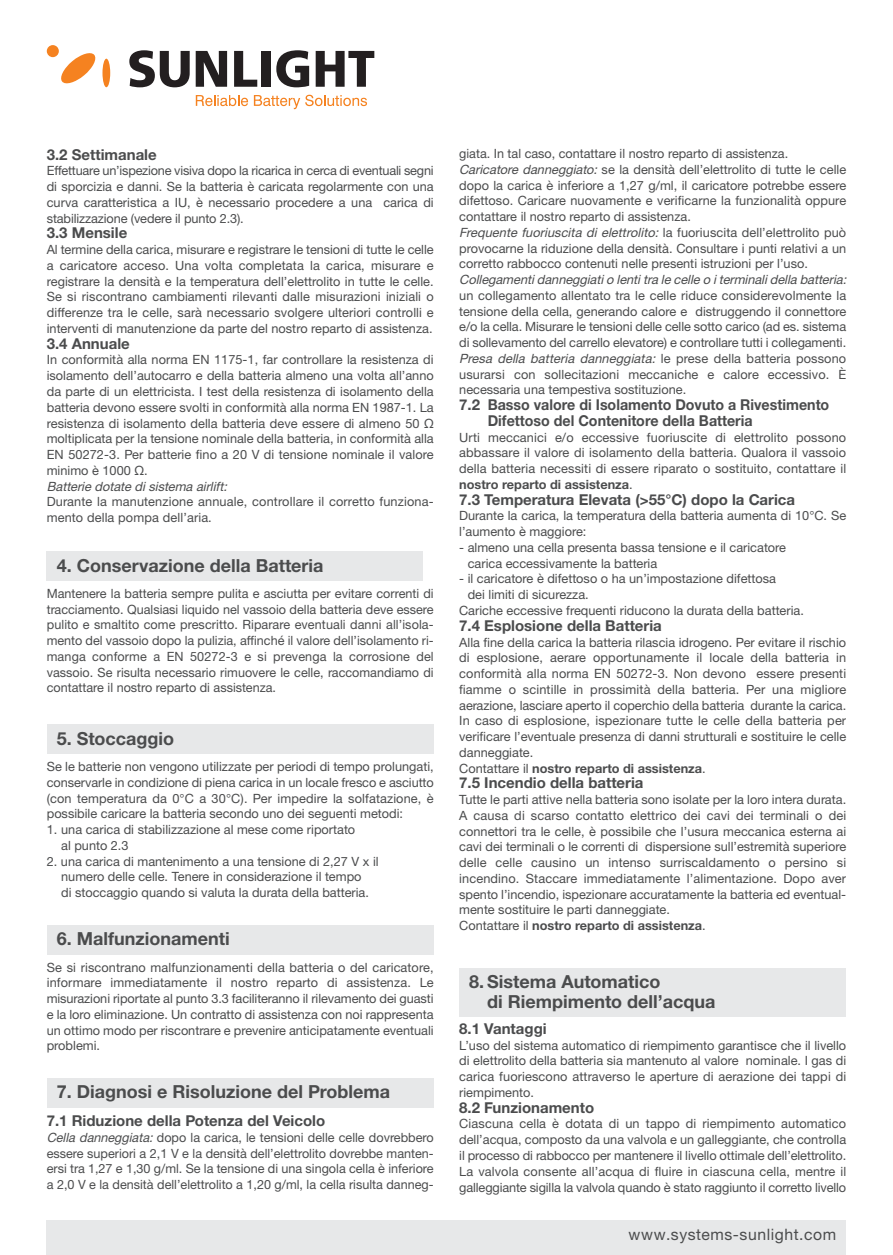
<style>
.page{position:relative;width:893px;height:1255px;background:#fff}
.page>*{position:absolute;margin:0;border:0;box-sizing:border-box;transform-origin:0 0}
.t1{font:700 18px/19.5px "Helvetica Neue LTW1 G";color:#4b4c4d}
.t2{font:15.75px "Helvetica Neue LTW1 G";letter-spacing:.035em;color:#4b4c4d}
.t3{font:700 15px/15.8px "Helvetica Neue LTW1 G";color:#4b4c4d}
.t4{font:12.75px/15.8px "Helvetica Neue LTW1 G";color:#4b4c4d;text-align:justify}
.t5{font:italic 12.75px "Helvetica Neue LTW1 G";color:#4b4c4d}
.s1{font-style:italic}
.s2{font-weight:700}
</style>
<div class="page">
<div style="left:47px;top:1220px;width:799px;height:34px;background:#e7e8e9"></div>
<svg style="left:129px;top:50px;width:61px;height:37px"></svg>
<svg style="left:196px;top:51px;width:31px;height:36px"></svg>
<svg style="left:234px;top:51px;width:23px;height:36px"></svg>
<div style="left:262px;top:51px;width:9px;height:36px;background:#231f20"></div>
<svg style="left:276px;top:50px;width:33px;height:37px"></svg>
<svg style="left:316px;top:51px;width:58px;height:36px"></svg>
<div style="left:102px;top:59px;width:8px;height:28px;background:#f58220;border-radius:50%"></div>
<svg style="left:61px;top:53px;width:35px;height:31px"></svg>
<div style="left:47px;top:45px;width:12px;height:12px;background:#f58220;border-radius:50%"></div>
<svg style="left:196px;top:95px;width:52px;height:11px"></svg>
<svg style="left:254px;top:95px;width:113px;height:14px"></svg>
<div style="left:459px;top:967px;width:387px;height:49px;background:#e7e8e9"></div>
<div style="left:47px;top:551px;width:376px;height:30px;background:#e7e8e9"></div>
<div style="left:47px;top:724px;width:387px;height:30px;background:#e7e8e9"></div>
<div style="left:47px;top:924px;width:387px;height:30px;background:#e7e8e9"></div>
<div style="left:47px;top:1077px;width:387px;height:30px;background:#e7e8e9"></div>
<p class="t3" style="left:47px;top:148px;width:111px">3.2 Settimanale</p>
<p class="t4" style="left:47px;top:164px;width:388px">Effettuare un’ispezione visiva dopo la ricarica in cerca di eventuali segni di sporcizia e danni. Se la batteria è caricata regolarmente con una curva caratteristica a IU, è necessario procedere a una carica di stabilizzazione (vedere il punto 2.3).</p>
<p class="t3" style="left:47px;top:226px;width:82px">3.3 Mensile</p>
<p class="t4" style="left:47px;top:243px;width:388px">Al termine della carica, misurare e registrare le tensioni di tutte le celle a caricatore acceso. Una volta completata la carica, misurare e registrare la densità e la temperatura dell’elettrolito in tutte le celle.<br>Se si riscontrano cambiamenti rilevanti dalle misurazioni iniziali o differenze tra le celle, sarà necessario svolgere ulteriori controlli e interventi di manutenzione da parte del nostro reparto di assistenza.</p>
<p class="t3" style="left:47px;top:337px;width:85px">3.4 Annuale</p>
<p class="t4" style="left:47px;top:353px;width:388px">In conformità alla norma EN 1175-1, far controllare la resistenza di isolamento dell’autocarro e della batteria almeno una volta all’anno da parte di un elettricista. I test della resistenza di isolamento della batteria devono essere svolti in conformità alla norma EN 1987-1. La resistenza di isolamento della batteria deve essere di almeno 50 Ω moltiplicata per la tensione nominale della batteria, in conformità alla EN 50272-3. Per batterie fino a 20 V di tensione nominale il valore minimo è 1000 Ω.</p>
<p class="t5" style="left:47px;top:481px;width:184px">Batterie dotate di sistema airlift:</p>
<p class="t4" style="left:47px;top:495px;width:389px">Durante la manutenzione annuale, controllare il corretto funziona&shy;mento della pompa dell’aria.</p>
<h1 class="t1" style="left:57px;top:557px;width:268px">4. Conservazione della Batteria</h1>
<p class="t4" style="left:47px;top:586px;width:388px">Mantenere la batteria sempre pulita e asciutta per evitare correnti di tracciamento. Qualsiasi liquido nel vassoio della batteria deve essere pulito e smaltito come prescritto. Riparare eventuali danni all’isola&shy;mento del vassoio dopo la pulizia, affinché il valore dell’isolamento ri&shy;manga conforme a EN 50272-3 e si prevenga la corrosione del vassoio. Se risulta necessario rimuovere le celle, raccomandiamo di contattare il nostro reparto di assistenza.</p>
<h1 class="t1" style="left:57px;top:730px;width:119px">5. Stoccaggio</h1>
<p class="t4" style="left:47px;top:759px;width:388px">Se le batterie non vengono utilizzate per periodi di tempo prolungati, conservarle in condizione di piena carica in un locale fresco e asciutto (con temperatura da 0°C a 30°C). Per impedire la solfatazione, è possibile caricare la batteria secondo uno dei seguenti metodi:</p>
<p class="t4" style="left:61px;top:822px;width:296px;text-indent:-14px">1. una carica di stabilizzazione al mese come riportato al punto 2.3</p>
<p class="t4" style="left:47px;top:854px;width:333px;text-align:center">2. una carica di mantenimento a una tensione di 2,27 V x il numero delle celle. Tenere in considerazione il tempo<br>di stoccaggio quando si valuta la durata della batteria.</p>
<h1 class="t1" style="left:57px;top:930px;width:174px">6. Malfunzionamenti</h1>
<p class="t4" style="left:47px;top:960px;width:388px">Se si riscontrano malfunzionamenti della batteria o del caricatore, informare immediatamente il nostro reparto di assistenza. Le misurazioni riportate al punto 3.3 faciliteranno il rilevamento dei guasti e la loro eliminazione. Un contratto di assistenza con noi rappresenta un ottimo modo per riscontrare e prevenire anticipatamente eventuali problemi.</p>
<h1 class="t1" style="left:57px;top:1083px;width:335px">7. Diagnosi e Risoluzione del Problema</h1>
<p class="t3" style="left:47px;top:1114px;width:280px">7.1 Riduzione della Potenza del Veicolo</p>
<p class="t4" style="left:47px;top:1130px;width:388px"><span class="s1">Cella danneggiata:</span> dopo la carica, le tensioni delle celle dovrebbero essere superiori a 2,1 V e la densità dell’elettrolito dovrebbe manten&shy;ersi tra 1,27 e 1,30 g/ml. Se la tensione di una singola cella è inferiore a 2,0 V e la densità dell’elettrolito a 1,20 g/ml, la cella risulta danneg-</p>
<p class="t4" style="left:459px;top:147px;width:388px;text-align:left">giata. In tal caso, contattare il nostro reparto di assistenza.<br><span class="s1">Caricatore danneggiato:</span> se la densità dell’elettrolito di tutte le celle dopo la carica è inferiore a 1,27 g/ml, il caricatore potrebbe essere difettoso. Caricare nuovamente e verificarne la funzionalità oppure contattare il nostro reparto di assistenza.<br><span class="s1">Frequente fuoriuscita di elettrolito:</span> la fuoriuscita dell’elettrolito può provocarne la riduzione della densità. Consultare i punti relativi a un corretto rabbocco contenuti nelle presenti istruzioni per l’uso.</p>
<p class="t5" style="left:459px;top:275px;width:391px">Collegamenti danneggiati o lenti tra le celle o i terminali della batteria:</p>
<p class="t4" style="left:459px;top:289px;width:388px">un collegamento allentato tra le celle riduce considerevolmente la tensione della cella, generando calore e distruggendo il connettore e/o la cella. Misurare le tensioni delle celle sotto carico (ad es. sistema di sollevamento del carrello elevatore) e controllare tutti i collegamenti.<br><span class="s1">Presa della batteria danneggiata:</span> le prese della batteria possono usurarsi con sollecitazioni meccaniche e calore eccessivo. È necessaria una tempestiva sostituzione.</p>
<p class="t3" style="left:488px;top:398px;width:343px;text-indent:-28px">7.2 Basso valore di Isolamento Dovuto a Rivestimento<br>Difettoso del Contenitore della Batteria</p>
<p class="t4" style="left:459px;top:430px;width:388px">Urti meccanici e/o eccessive fuoriuscite di elettrolito possono abbassare il valore di isolamento della batteria. Qualora il vassoio della batteria necessiti di essere riparato o sostituito, contattare il <span class="s2">nostro reparto di assistenza</span>.</p>
<p class="t3" style="left:459px;top:493px;width:337px">7.3 Temperatura Elevata (&gt;55°C) dopo la Carica</p>
<p class="t4" style="left:459px;top:509px;width:388px">Durante la carica, la temperatura della batteria aumenta di 10°C. Se l’aumento è maggiore:</p>
<p class="t4" style="left:468px;top:541px;width:320px;text-indent:-9px">- almeno una cella presenta bassa tensione e il caricatore carica eccessivamente la batteria</p>
<p class="t4" style="left:459px;top:572px;width:318px">- il caricatore è difettoso o ha un’impostazione difettosa</p>
<p class="t4" style="left:468px;top:588px;width:123px">dei limiti di sicurezza.</p>
<p class="t4" style="left:459px;top:604px;width:346px">Cariche eccessive frequenti riducono la durata della batteria.</p>
<p class="t3" style="left:459px;top:619px;width:204px">7.4 Esplosione della Batteria</p>
<p class="t4" style="left:459px;top:635px;width:388px;text-align:left">Alla fine della carica la batteria rilascia idrogeno. Per evitare il rischio di esplosione, aerare opportunamente il locale della batteria in conformità alla norma EN 50272-3. Non devono essere presenti fiamme o scintille in prossimità della batteria. Per una migliore aerazione, lasciare aperto il coperchio della batteria durante la carica.<br>In caso di esplosione, ispezionare tutte le celle della batteria per verificare l’eventuale presenza di danni strutturali e sostituire le celle danneggiate.<br>Contattare il <span class="s2">nostro reparto di assistenza</span>.</p>
<p class="t3" style="left:459px;top:776px;width:186px">7.5 Incendio della batteria</p>
<p class="t4" style="left:459px;top:793px;width:388px;text-align:left">Tutte le parti attive nella batteria sono isolate per la loro intera durata.<br>A causa di scarso contatto elettrico dei cavi dei terminali o dei connettori tra le celle, è possibile che l’usura meccanica esterna ai cavi dei terminali o le correnti di dispersione sull’estremità superiore delle celle causino un intenso surriscaldamento o persino si incendino. Staccare immediatamente l’alimentazione. Dopo aver spento l’incendio, ispezionare accuratamente la batteria ed eventual&shy;mente sostituire le parti danneggiate.<br>Contattare il <span class="s2">nostro reparto di assistenza</span>.</p>
<h1 class="t1" style="left:487px;top:973px;width:230px;text-indent:-18px">8. Sistema Automatico<br>di Riempimento dell’acqua</h1>
<p class="t3" style="left:459px;top:1021px;width:89px">8.1 Vantaggi</p>
<p class="t4" style="left:459px;top:1038px;width:388px">L’uso del sistema automatico di riempimento garantisce che il livello di elettrolito della batteria sia mantenuto al valore nominale. I gas di carica fuoriescono attraverso le aperture di aerazione dei tappi di riempimento.</p>
<p class="t3" style="left:459px;top:1100px;width:136px">8.2 Funzionamento</p>
<p class="t4" style="left:459px;top:1117px;width:388px">Ciascuna cella è dotata di un tappo di riempimento automatico dell’acqua, composto da una valvola e un galleggiante, che controlla il processo di rabbocco per mantenere il livello ottimale dell’elettrolito.<br>La valvola consente all’acqua di fluire in ciascuna cella, mentre il galleggiante sigilla la valvola quando è stato raggiunto il corretto livello</p>
<p class="t2" style="left:628px;top:1228px;width:209px">www.systems-sunlight.com</p>
</div>
